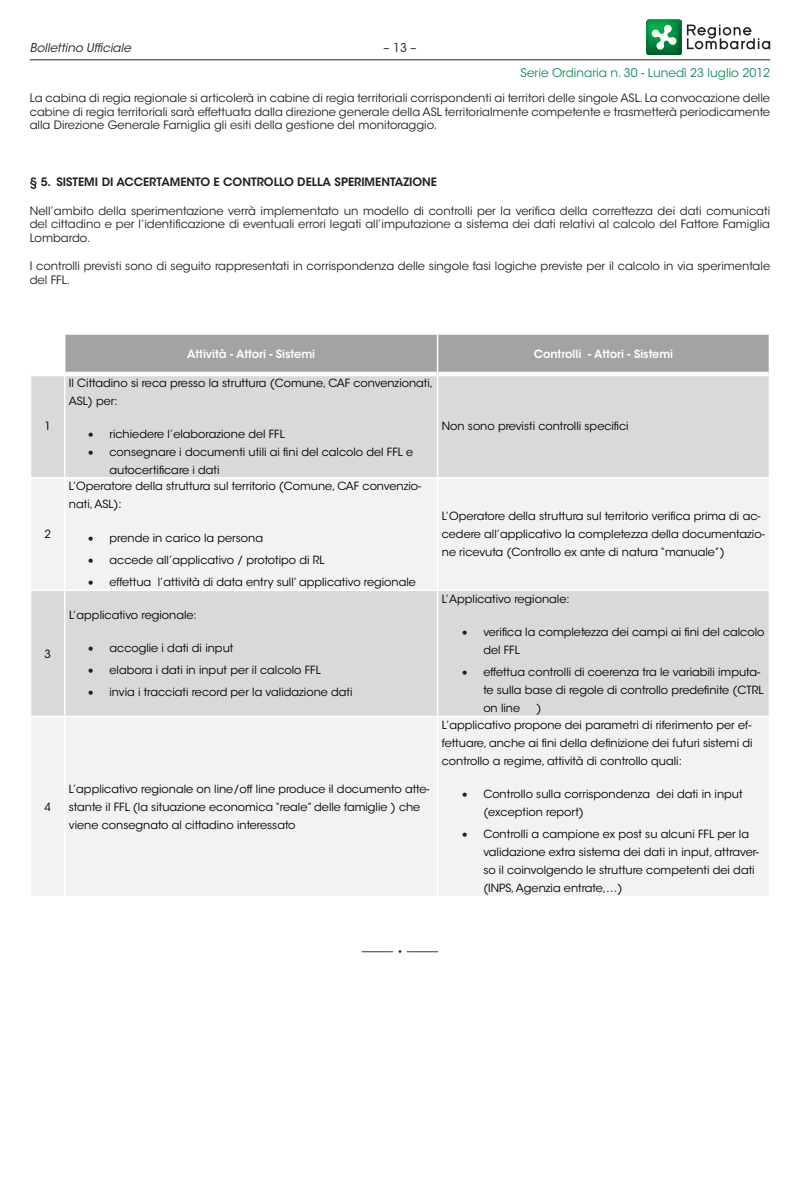
<style>
.page{position:relative;width:800px;height:1182px;background:#fff}
.page>*{position:absolute;margin:0;border:0;box-sizing:border-box;transform-origin:0 0}
.t1{font:12px "ITC Avant Garde Std";color:#108c56}
.t2{font:italic 12px "ITC Avant Garde Std";color:#231f20}
.t3{font:12px "ITC Avant Garde Std";color:#231f20}
.t4{font:11.55px/13.5px "ITC Avant Garde Std";color:#231f20;text-align:justify}
.t5{font:600 11.55px "ITC Avant Garde Std";color:#231f20}
.List_Paragraph{font:11.25px/18px "ITC Avant Garde Std";color:#000}
.t6{font:600 11.25px "ITC Avant Garde Std";color:#fff}
.s1{color:#231f20}
.s2{font-size:12px}
</style>
<div class="page">
<svg style="left:686px;top:25px;width:84px;height:24px"></svg>
<img style="left:646px;top:19px;width:35px;height:36px">
<svg style="left:651px;top:24px;width:25px;height:26px"></svg>
<hr style="left:30px;top:59px;width:740px;height:1px;background:#231f20">
<div style="left:65px;top:335px;width:703px;height:36px;background:#a3a3a3"></div>
<div style="left:31px;top:376px;width:737px;height:101px;background:#d9d9d9"></div>
<svg style="left:31px;top:479px;width:737px;height:416px;fill:#f2f2f2"></svg>
<hr style="left:30px;top:589px;width:35px;height:2px;background:#fff">
<hr style="left:65px;top:589px;width:372px;height:2px;background:#fff">
<hr style="left:437px;top:589px;width:333px;height:2px;background:#fff">
<hr style="left:30px;top:715px;width:35px;height:2px;background:#fff">
<hr style="left:65px;top:715px;width:372px;height:2px;background:#fff">
<hr style="left:437px;top:715px;width:333px;height:2px;background:#fff">
<hr style="left:436px;top:335px;width:2px;height:39px;background:#fff">
<hr style="left:64px;top:374px;width:1px;height:103px;background:#fff">
<hr style="left:436px;top:374px;width:2px;height:103px;background:#fff">
<hr style="left:64px;top:478px;width:1px;height:111px;background:#fff">
<hr style="left:436px;top:478px;width:2px;height:111px;background:#fff">
<hr style="left:64px;top:591px;width:1px;height:124px;background:#fff">
<hr style="left:436px;top:591px;width:2px;height:124px;background:#fff">
<hr style="left:64px;top:717px;width:1px;height:178px;background:#fff">
<hr style="left:436px;top:717px;width:2px;height:178px;background:#fff">
<p class="t2" style="left:30px;top:40px;width:103px">Bollettino Ufficiale</p>
<p class="t3" style="left:383px;top:40px;width:34px">– 13 –</p>
<p class="t1" style="left:520px;top:65px;width:251px">Serie Ordinaria n. 30 - Lunedì 23 luglio 2012</p>
<p class="t4" style="left:30px;top:91px;width:741px">La cabina di regia regionale si articolerà in cabine di regia territoriali corrispondenti ai territori delle singole ASL. La convocazione delle cabine di regia territoriali sarà effettuata dalla direzione generale della ASL territorialmente competente e trasmetterà periodicamente alla Direzione Generale Famiglia gli esiti della gestione del monitoraggio.</p>
<p class="t5" style="left:30px;top:175px;width:408px">§ 5. SISTEMI DI ACCERTAMENTO E CONTROLLO DELLA SPERIMENTAZIONE</p>
<p class="t4" style="left:30px;top:204px;width:741px">Nell’ambito della sperimentazione verrà implementato un modello di controlli per la verifica della correttezza dei dati comunicati del cittadino e per l’identificazione di eventuali errori legati all’imputazione a sistema dei dati relativi al calcolo del Fattore Famiglia Lombardo.</p>
<p class="t4" style="left:30px;top:259px;width:741px">I controlli previsti sono di seguito rappresentati in corrispondenza delle singole fasi logiche previste per il calcolo in via sperimentale del FFL.</p>
<p class="List_Paragraph" style="left:44px;top:417px;width:8px">1</p>
<p class="List_Paragraph" style="left:44px;top:525px;width:8px">2</p>
<p class="List_Paragraph" style="left:44px;top:644px;width:8px">3</p>
<p class="List_Paragraph" style="left:44px;top:797px;width:8px">4</p>
<p class="t6" style="left:187px;top:347px;width:129px">Attività - Attori - Sistemi</p>
<p class="t6" style="left:533px;top:347px;width:141px">Controlli - Attori - Sistemi</p>
<p class="List_Paragraph" style="left:69px;top:373px;width:366px">Il Cittadino si reca presso la struttura (Comune, CAF convenzionati,<br>ASL) per:</p>
<p class="List_Paragraph" style="left:88px;top:424px;width:198px"><span class="s1">•</span> richiedere l’elaborazione del FFL</p>
<p class="List_Paragraph" style="left:109px;top:442px;width:305px;text-indent:-21px"><span class="s1">•</span> consegnare i documenti utili ai fini del calcolo del FFL e autocertificare i dati</p>
<p class="List_Paragraph" style="left:69px;top:477px;width:353px">L’Operatore della struttura sul territorio (Comune, CAF convenzio&shy;nati, ASL):</p>
<p class="List_Paragraph" style="left:88px;top:528px;width:176px"><span class="s1">•</span> prende in carico la persona</p>
<p class="List_Paragraph" style="left:88px;top:550px;width:238px"><span class="s1">•</span> accede all’applicativo / prototipo di RL</p>
<p class="List_Paragraph" style="left:88px;top:573px;width:329px"><span class="s1">•</span> effettua l’attività di data entry sull’ applicativo regionale</p>
<p class="List_Paragraph" style="left:69px;top:605px;width:129px">L’applicativo regionale:</p>
<p class="List_Paragraph" style="left:88px;top:638px;width:147px"><span class="s1">•</span> accoglie i dati di input</p>
<p class="List_Paragraph" style="left:88px;top:661px;width:234px"><span class="s1">•</span> elabora i dati in input per il calcolo FFL</p>
<p class="List_Paragraph" style="left:88px;top:683px;width:266px"><span class="s1">•</span> invia i tracciati record per la validazione dati</p>
<p class="List_Paragraph" style="left:69px;top:779px;width:362px">L’applicativo regionale on line/off line produce il documento atte&shy;stante il FFL (la situazione economica “reale” delle famiglie ) che viene consegnato al cittadino interessato</p>
<p class="List_Paragraph" style="left:441px;top:417px;width:188px">Non sono previsti controlli specifici</p>
<p class="List_Paragraph" style="left:441px;top:507px;width:324px">L’Operatore della struttura sul territorio verifica prima di ac&shy;cedere all’applicativo la completezza della documentazio&shy;ne ricevuta (Controllo ex ante di natura “manuale”)</p>
<p class="List_Paragraph" style="left:441px;top:590px;width:129px">L’Applicativo regionale:</p>
<p class="List_Paragraph" style="left:483px;top:623px;width:282px;text-indent:-21px"><span class="s1">•</span> verifica la completezza dei campi ai fini del calcolo del FFL</p>
<p class="List_Paragraph" style="left:483px;top:663px;width:281px;text-indent:-21px"><span class="s1">•</span> effettua controlli di coerenza tra le variabili imputa&shy;te sulla base di regole di controllo predefinite (CTRL on line</p>
<p class="List_Paragraph" style="left:536px;top:699px;width:6px">)</p>
<p class="List_Paragraph" style="left:441px;top:716px;width:312px;text-align:justify">L’applicativo propone dei parametri di riferimento per ef&shy;fettuare, anche ai fini della definizione dei futuri sistemi di controllo a regime, attività di controllo quali:</p>
<p class="List_Paragraph" style="left:483px;top:785px;width:261px;text-indent:-21px"><span class="s1">•</span> Controllo sulla corrispondenza dei dati in input (exception report)</p>
<p class="List_Paragraph" style="left:483px;top:825px;width:277px;text-indent:-21px"><span class="s1">•</span> Controlli a campione ex post su alcuni FFL per la validazione extra sistema dei dati in input, attraver&shy;so il coinvolgendo le strutture competenti dei dati (INPS, Agenzia entrate,…)</p>
<p class="t4" style="left:361px;top:944px;width:79px">——— <span class="s2">•</span> ———</p>
</div>
